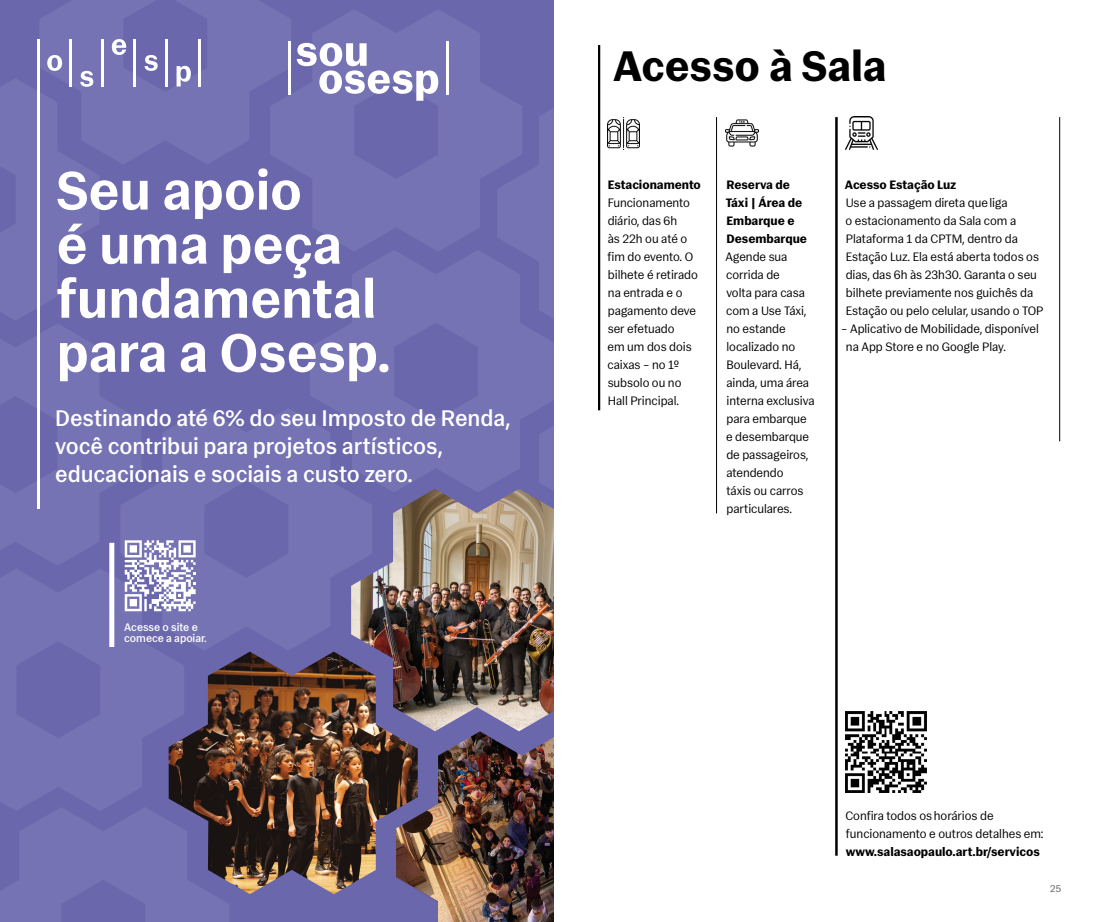
<style>
.page{position:relative;width:1106px;height:922px;background:#fff}
.page>*{position:absolute;margin:0;border:0;box-sizing:border-box;transform-origin:0 0}
.t1{font:700 43.75px "Gal Gothic Variable Roman";color:#000}
.t2{font:300 23.12px/27.8px "Gal Gothic Variable Roman";color:#fff}
.t3{font:12.5px/18px "Gal Gothic Variable Roman";color:#000}
.t4{font:700 12.5px/18px "Gal Gothic Variable Roman";color:#000}
.t5{font:300 11.25px/11.2px "Gal Gothic Variable Roman";color:#fff}
.t6{font:10px "Gal Gothic Variable Roman";color:#575756}
</style>
<div class="page">
<img style="left:607px;top:117px;width:32px;height:32px">
<img style="left:845px;top:117px;width:32px;height:32px">
<img style="left:725px;top:119px;width:33px;height:28px">
<hr style="left:598px;top:45px;width:2px;height:365px;background:#000">
<hr style="left:716px;top:117px;width:1px;height:396px;background:#000">
<hr style="left:1059px;top:117px;width:1px;height:324px;background:#000">
<hr style="left:835px;top:117px;width:2px;height:738px;background:#000">
<img style="left:845px;top:711px;width:81px;height:81px">
<div style="left:0;top:0;width:553px;height:921px;background:#6b67ad"></div>
<svg style="left:40px;top:0;width:232px;height:39px;fill:#7673b4"></svg>
<svg style="left:438px;top:251px;width:115px;height:237px;fill:#7673b4"></svg>
<svg style="left:270px;top:9px;width:227px;height:242px;fill:#7673b4"></svg>
<svg style="left:184px;top:611px;width:146px;height:39px;fill:#7673b4"></svg>
<img style="left:351px;top:488px;width:202px;height:243px">
<svg style="left:0;top:810px;width:229px;height:111px"></svg>
<svg style="left:0;top:611px;width:184px;height:199px;fill:#7673b4"></svg>
<svg style="left:497px;top:92px;width:56px;height:242px"></svg>
<svg style="left:539px;top:358px;width:14px;height:200px"></svg>
<img style="left:418px;top:731px;width:135px;height:190px">
<img style="left:169px;top:651px;width:249px;height:242px">
<hr style="left:446px;top:42px;width:3px;height:53px;background:#fff">
<svg style="left:0;top:39px;width:438px;height:572px"></svg>
<div style="left:130px;top:545px;width:7px;height:7px;background:#fff"></div>
<div style="left:183px;top:545px;width:8px;height:7px;background:#fff"></div>
<div style="left:130px;top:599px;width:7px;height:7px;background:#fff"></div>
<div style="left:109px;top:542px;width:5px;height:104px;background:#fff"></div>
<h2 class="t2" style="left:55px;top:404px;width:457px">Destinando até 6% do seu Imposto de Renda, você contribui para projetos artísticos, educacionais e sociais a custo zero.</h2>
<p class="t5" style="left:124px;top:621px;width:84px">Acesse o site e comece a apoiar.</p>
<h1 class="t1" style="left:613px;top:41px;width:275px">Acesso à Sala</h1>
<p class="t4" style="left:608px;top:176px;width:94px">Estacionamento</p>
<p class="t3" style="left:607px;top:194px;width:92px">Funcionamento diário, das 6h<br>às 22h ou até o fim do evento. O bilhete é retirado na entrada e o pagamento deve ser efetuado<br>em um dos dois caixas – no 1º subsolo ou no<br>Hall Principal.</p>
<p class="t4" style="left:726px;top:176px;width:83px">Reserva de<br>Táxi | Área de<br>Embarque e<br>Desembarque</p>
<p class="t3" style="left:725px;top:248px;width:91px">Agende sua corrida de<br>volta para casa com a Use Táxi, no estande localizado no<br>Boulevard. Há, ainda, uma área interna exclusiva para embarque e desembarque de passageiros, atendendo<br>táxis ou carros particulares.</p>
<p class="t4" style="left:845px;top:176px;width:113px">Acesso Estação Luz</p>
<p class="t3" style="left:845px;top:194px;width:199px">Use a passagem direta que liga<br>o estacionamento da Sala com a Plataforma 1 da CPTM, dentro da Estação Luz. Ela está aberta todos os dias, das 6h às 23h30. Garanta o seu bilhete previamente nos guichês da Estação ou pelo celular, usando o TOP</p>
<p class="t3" style="left:846px;top:320px;width:194px;text-indent:-5px">– Aplicativo de Mobilidade, disponível na App Store e no Google Play.</p>
<p class="t3" style="left:845px;top:806px;width:200px">Confira todos os horários de funcionamento e outros detalhes em:</p>
<p class="t4" style="left:845px;top:842px;width:196px">www.salasaopaulo.art.br/servicos</p>
<p class="t6" style="left:1050px;top:882px;width:12px">25</p>
</div>
